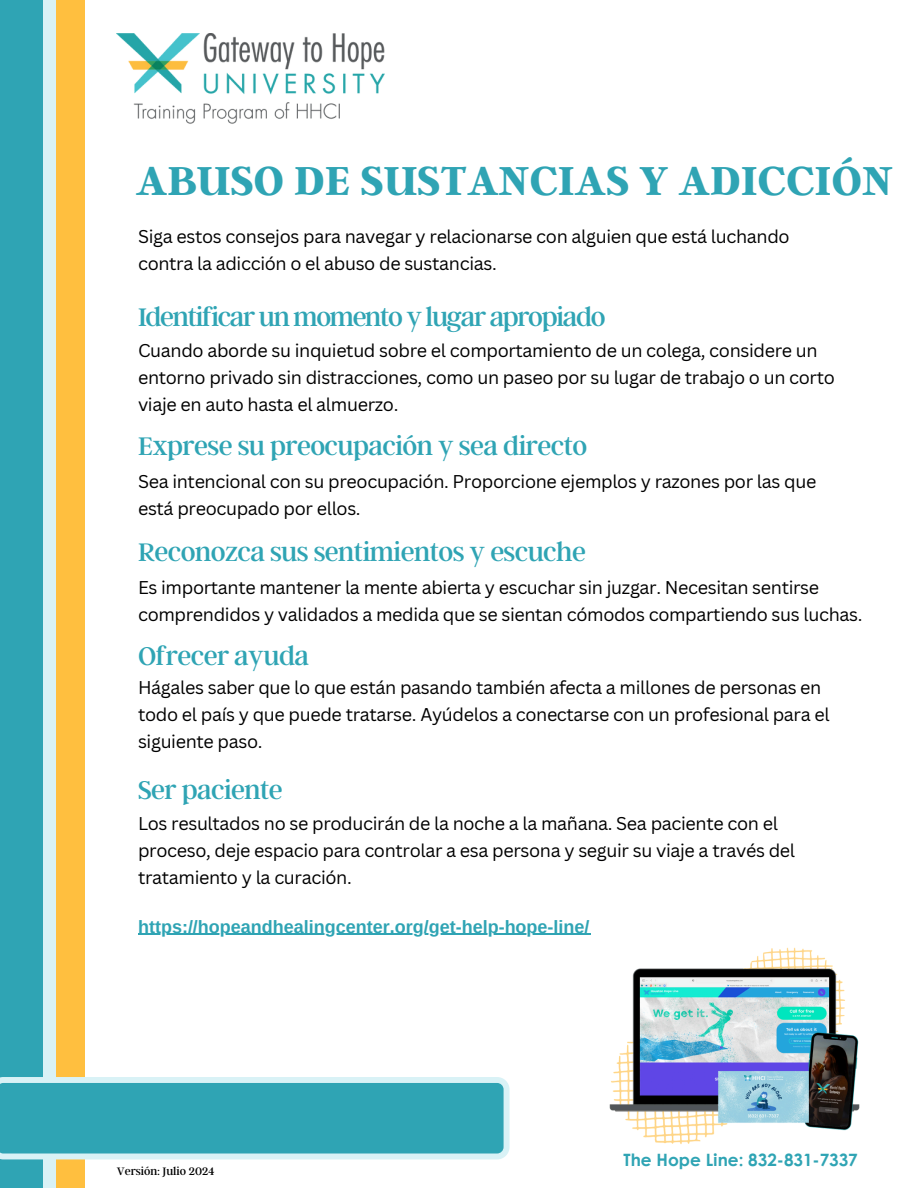
<style>
.page{position:relative;width:918px;height:1188px;background:#fff}
.page>*{position:absolute;margin:0;border:0;box-sizing:border-box;transform-origin:0 0}
.t1{font:700 45px "Argent CF";color:#2fa4b4}
.t2{font:28.2px "Argent CF";letter-spacing:-.02em;color:#2fa4b4}
.t3{font:28.2px "Argent CF";letter-spacing:-.05em;color:#2fa4b4}
.t4{font:18px/27px "Canva Sans";letter-spacing:-.02em;color:#000001}
.t5{font:700 18px "Arimo";color:#2fa4b4}
.t6{font:700 16.95px "Century Gothic";color:#2fa4b4}
.t7{font:12px "Argent CF";color:#000}
</style>
<div class="page">
<div style="left:36px;top:0;width:49px;height:1188px;background:#ffbf3f"></div>
<div style="left:0;top:0;width:56px;height:1188px;background:#d9f2f6"></div>
<div style="left:0;top:0;width:43px;height:1188px;background:#2fa4b4"></div>
<svg style="left:0;top:1077px;width:510px;height:82px"></svg>
<img style="left:583px;top:933px;width:277px;height:211px">
<img style="left:116px;top:33px;width:268px;height:91px">
<hr style="left:138px;top:934px;width:452px;height:1px;background:#2fa4b4">
<p class="t1" style="left:136px;top:152px;width:759px">ABUSO DE SUSTANCIAS Y ADICCIÓN</p>
<h4 class="t4" style="left:138px;top:223px;width:653px">Siga estos consejos para navegar y relacionarse con alguien que está luchando contra la adicción o el abuso de sustancias.</h4>
<h2 class="t3" style="left:138px;top:298px;width:469px">Identificar un momento y lugar apropiado</h2>
<h4 class="t4" style="left:138px;top:336px;width:698px">Cuando aborde su inquietud sobre el comportamiento de un colega, considere un entorno privado sin distracciones, como un paseo por su lugar de trabajo o un corto viaje en auto hasta el almuerzo.</h4>
<h4 class="t2" style="left:138px;top:428px;width:451px">Exprese su preocupación y sea directo</h4>
<h2 class="t4" style="left:138px;top:467px;width:680px">Sea intencional con su preocupación. Proporcione ejemplos y razones por las que está preocupado por ellos.</h2>
<h2 class="t2" style="left:138px;top:534px;width:449px">Reconozca sus sentimientos y escuche</h2>
<h4 class="t4" style="left:138px;top:574px;width:726px">Es importante mantener la mente abierta y escuchar sin juzgar. Necesitan sentirse comprendidos y validados a medida que se sientan cómodos compartiendo sus luchas.</h4>
<h4 class="t2" style="left:138px;top:638px;width:173px">Ofrecer ayuda</h4>
<h2 class="t4" style="left:138px;top:673px;width:693px">Hágales saber que lo que están pasando también afecta a millones de personas en todo el país y que puede tratarse. Ayúdelos a conectarse con un profesional para el siguiente paso.</h2>
<h1 class="t2" style="left:138px;top:771px;width:146px">Ser paciente</h1>
<h4 class="t4" style="left:138px;top:809px;width:659px">Los resultados no se producirán de la noche a la mañana. Sea paciente con el proceso, deje espacio para controlar a esa persona y seguir su viaje a través del tratamiento y la curación.</h4>
<p class="t5" style="left:138px;top:916px;width:453px">https://hopeandhealingcenter.org/get-help-hope-line/</p>
<h3 class="t7" style="left:117px;top:1163px;width:99px">Versión: Julio 2024</h3>
<p class="t6" style="left:624px;top:1147px;width:236px">The Hope Line: 832-831-7337</p>
</div>
